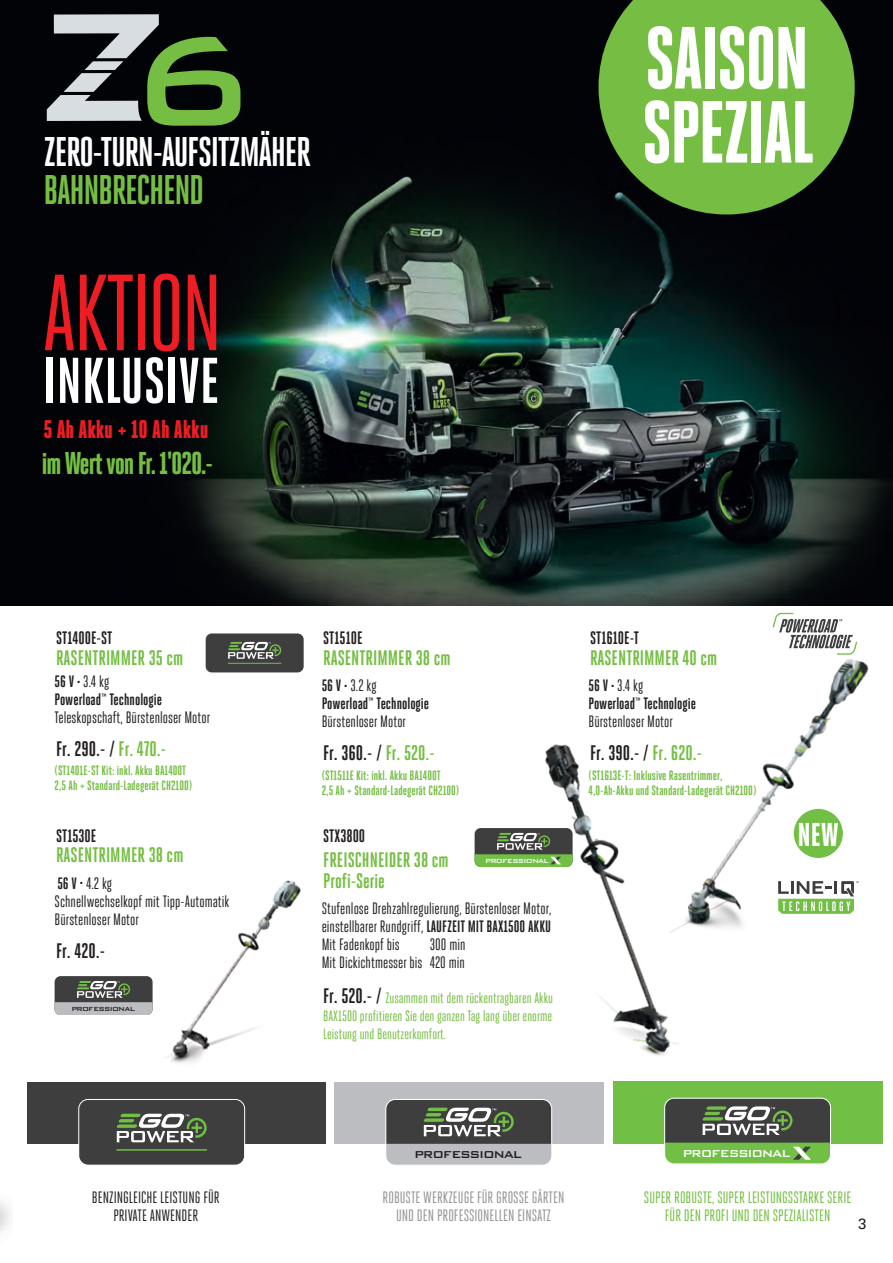
<style>
.page{position:relative;width:893px;height:1263px;background:#fff}
.page>*{position:absolute;margin:0;border:0;box-sizing:border-box;transform-origin:0 0}
.t1{font:108px "Heroic Condensed";letter-spacing:-.035em;color:#ee1d23}
.t2{font:800 87.9px "Heroic Condensed";letter-spacing:-.025em;color:#fff}
.t3{font:700 64.5px "Heroic Condensed";color:#fff}
.t4{font:700 41.4px/37.7px "Heroic Condensed";letter-spacing:-.035em;color:#fff}
.t5{font:800 33px "Heroic Condensed";color:#fff}
.t6{font:800 31.5px "Heroic Condensed";letter-spacing:-.035em;color:#75be43}
.t7{font:900 25.5px "Heroic Condensed";color:#ee1d23}
.t8{font:700 21px/21px "Heroic Condensed";color:#75be43}
.t9{font:700 21px "Heroic Condensed";color:#231f20}
.t10{font:700 18px "Heroic Condensed";color:#231f20}
.Fliesstext_EGO{font:16.5px/18px "Heroic Condensed";color:#231f20}
.Fliesstext_EGO-2{font:700 16.5px/18px "Heroic Condensed";color:#231f20}
.Fliesstext_EGO-3{font:16.5px/18px "Heroic Condensed";color:#75be43;text-align:center}
.Fliesstext_EGO-4{font:16.5px "Heroic Condensed";color:#939598}
.t11{font:15px/18px "Heroic Condensed";color:#75be43;text-align:justify}
.t12{font:15px "Univers LT Pro 55 Roman";color:#231f20}
.EGO_Beschreibung_KIT{font:700 13.5px/15px "Heroic Condensed";color:#75be43}
.t13{font:500 13.35px "Bank Gothic BT";letter-spacing:-.095em;color:#231f20}
.t14{font:500 13.35px "Bank Gothic BT";letter-spacing:-.095em;color:#fff}
.t15{font:500 7.95px "Bank Gothic BT";letter-spacing:-.095em;color:#231f20}
.t16{font:500 7.95px "Bank Gothic BT";letter-spacing:-.095em;color:#fff}
.s1{color:#75be43}
.s2{font-weight:700}
.s3{font-weight:400}
.s4{font-weight:700;font-size:21px;color:#231f20}
</style>
<div class="page">
<div style="left:0;top:0;width:893px;height:605px;background:#020307"></div>
<img style="left:183px;top:95px;width:710px;height:510px">
<svg style="left:47px;top:14px;width:193px;height:112px"></svg>
<svg style="left:598px;top:0;width:257px;height:214px;fill:#75be43"></svg>
<img style="left:165px;top:880px;width:136px;height:183px">
<svg style="left:773px;top:613px;width:70px;height:16px"></svg>
<img style="left:732px;top:629px;width:137px;height:299px">
<div style="left:28px;top:1081px;width:298px;height:62px;background:#3e3e3f"></div>
<div style="left:334px;top:1081px;width:270px;height:62px;background:#bcbdc0"></div>
<div style="left:613px;top:1081px;width:270px;height:62px;background:#71bf44"></div>
<svg style="left:80px;top:1101px;width:165px;height:62px"></svg>
<hr style="left:116px;top:1149px;width:91px;height:2px;background:#71bf44">
<div style="left:78px;top:1099px;width:167px;height:66px;border:1px solid #fff;border-radius:9px"></div>
<svg style="left:666px;top:1098px;width:164px;height:64px;background:#5f7951"></svg>
<div style="left:664px;top:1098px;width:167px;height:66px;border:1px solid #fff;border-radius:9px"></div>
<svg style="left:387px;top:1101px;width:163px;height:62px;background:#767876"></svg>
<div style="left:385px;top:1099px;width:167px;height:66px;border:1px solid #fff;border-radius:9px"></div>
<div style="left:206px;top:633px;width:98px;height:39px;background:#3e3e3f;border-radius:6px"></div>
<svg style="left:228px;top:642px;width:53px;height:17px"></svg>
<hr style="left:228px;top:663px;width:53px;height:1px;background:#71bf44">
<div style="left:55px;top:976px;width:98px;height:39px;background:#3e3e3f;border-radius:6px"></div>
<svg style="left:55px;top:981px;width:98px;height:34px"></svg>
<div style="left:475px;top:828px;width:98px;height:39px;background:#3e3e3f;border-radius:6px"></div>
<svg style="left:475px;top:854px;width:17px;height:13px"></svg>
<img style="left:492px;top:744px;width:240px;height:312px">
<p class="t4" style="left:44px;top:133px;width:269px">ZERO-TURN-AUFSITZMÄHER<br><span class="s1">BAHNBRECHEND</span></p>
<p class="t1" style="left:42px;top:255px;width:182px">AKTION</p>
<p class="t3" style="left:43px;top:345px;width:178px">INKLUSIVE</p>
<p class="t7" style="left:43px;top:415px;width:167px">5 Ah Akku + 10 Ah Akku</p>
<p class="t6" style="left:42px;top:445px;width:172px">im Wert von Fr. 1'020.-</p>
<p class="t2" style="left:645px;top:10px;width:165px">SAISON</p>
<p class="t2" style="left:642px;top:84px;width:174px">SPEZIAL</p>
<p class="t10" style="left:56px;top:628px;width:58px">ST1400E-ST</p>
<p class="t8" style="left:56px;top:647px;width:129px">RASENTRIMMER 35 cm</p>
<p class="Fliesstext_EGO" style="left:55px;top:673px;width:157px"><span class="s2">56 V</span> <sup>.</sup> 3.4 kg<br><span class="s2">Powerload™ Technologie<br></span>Teleskopschaft, Bürstenloser Motor</p>
<p class="t9" style="left:56px;top:737px;width:112px">Fr. 290.- / <span class="s1">Fr. 470.-</span></p>
<p class="EGO_Beschreibung_KIT" style="left:55px;top:763px;width:139px">(ST1401E-ST Kit: inkl. Akku BA1400T<br>2,5 Ah + Standard-Ladegerät CH2100)</p>
<p class="t10" style="left:56px;top:825px;width:42px">ST1530E</p>
<p class="t8" style="left:56px;top:844px;width:129px">RASENTRIMMER 38 cm</p>
<p class="Fliesstext_EGO" style="left:55px;top:874px;width:176px"><span class="s2">56 V</span> <sup>.</sup> 4.2 kg<br>Schnellwechselkopf mit Tipp-Automatik</p>
<p class="Fliesstext_EGO" style="left:55px;top:910px;width:86px">Bürstenloser Motor</p>
<p class="t9" style="left:56px;top:939px;width:50px">Fr. 420.-</p>
<p class="t15" style="left:71px;top:1004px;width:65px">PROFESSIONAL</p>
<p class="Fliesstext_EGO" style="left:92px;top:1188px;width:129px">BENZINGLEICHE LEISTUNG FÜR</p>
<p class="Fliesstext_EGO" style="left:113px;top:1206px;width:86px">PRIVATE ANWENDER</p>
<p class="t10" style="left:323px;top:628px;width:41px">ST1510E</p>
<p class="t8" style="left:323px;top:647px;width:129px">RASENTRIMMER 38 cm</p>
<p class="Fliesstext_EGO-2" style="left:322px;top:677px;width:109px">56 V <sup>.</sup> <span class="s3">3.2 kg<br></span>Powerload™ Technologie<br><span class="s3">Bürstenloser Motor</span></p>
<p class="t9" style="left:323px;top:741px;width:113px">Fr. 360.- / <span class="s1">Fr. 520.-</span></p>
<p class="EGO_Beschreibung_KIT" style="left:322px;top:767px;width:139px">(ST1511E Kit: inkl. Akku BA1400T<br>2,5 Ah + Standard-Ladegerät CH2100)</p>
<p class="t10" style="left:323px;top:825px;width:44px">STX3800</p>
<p class="t8" style="left:323px;top:849px;width:127px">FREISCHNEIDER 38 cm<br>Profi-Serie</p>
<p class="Fliesstext_EGO" style="left:322px;top:900px;width:231px;text-align:justify">Stufenlose Drehzahlregulierung, Bürstenloser Motor, einstellbarer Rundgriff, <span class="s2">LAUFZEIT MIT BAX1500 AKKU </span>Mit Fadenkopf bis</p>
<p class="t16" style="left:485px;top:856px;width:65px">PROFESSIONAL</p>
<p class="Fliesstext_EGO" style="left:430px;top:936px;width:37px">300 min</p>
<p class="Fliesstext_EGO" style="left:322px;top:954px;width:145px">Mit Dickichtmesser bis 420 min</p>
<p class="t11" style="left:323px;top:989px;width:231px"><span class="s4">Fr. 520.- /</span> Zusammen mit dem rückentragbaren Akku BAX1500 profitieren Sie den ganzen Tag lang über enorme Leistung und Benutzerkomfort.</p>
<p class="t10" style="left:590px;top:628px;width:51px">ST1610E-T</p>
<p class="t8" style="left:590px;top:647px;width:129px">RASENTRIMMER 40 cm</p>
<p class="Fliesstext_EGO-2" style="left:588px;top:677px;width:109px">56 V <sup>.</sup> <span class="s3">3.4 kg<br></span>Powerload™ Technologie<br><span class="s3">Bürstenloser Motor</span></p>
<p class="t9" style="left:590px;top:741px;width:113px">Fr. 390.- / <span class="s1">Fr. 620.-</span></p>
<p class="EGO_Beschreibung_KIT" style="left:588px;top:767px;width:169px">(ST1613E-T: Inklusive Rasentrimmer,<br>4,0-Ah-Akku und Standard-Ladegerät CH2100)</p>
<p class="t5" style="left:798px;top:816px;width:42px">NEW</p>
<p class="t13" style="left:414px;top:1147px;width:109px">PROFESSIONAL</p>
<p class="t14" style="left:683px;top:1146px;width:109px">PROFESSIONAL</p>
<p class="Fliesstext_EGO-4" style="left:383px;top:1188px;width:183px">ROBUSTE WERKZEUGE FÜR GROSSE GÄRTEN</p>
<p class="Fliesstext_EGO-4" style="left:396px;top:1206px;width:157px">UND DEN PROFESSIONELLEN EINSATZ</p>
<p class="Fliesstext_EGO-3" style="left:644px;top:1188px;width:209px">SUPER ROBUSTE, SUPER LEISTUNGSSTARKE SERIE<br>FÜR DEN PROFI UND DEN SPEZIALISTEN</p>
<p class="t12" style="left:858px;top:1213px;width:10px">3</p>
</div>
